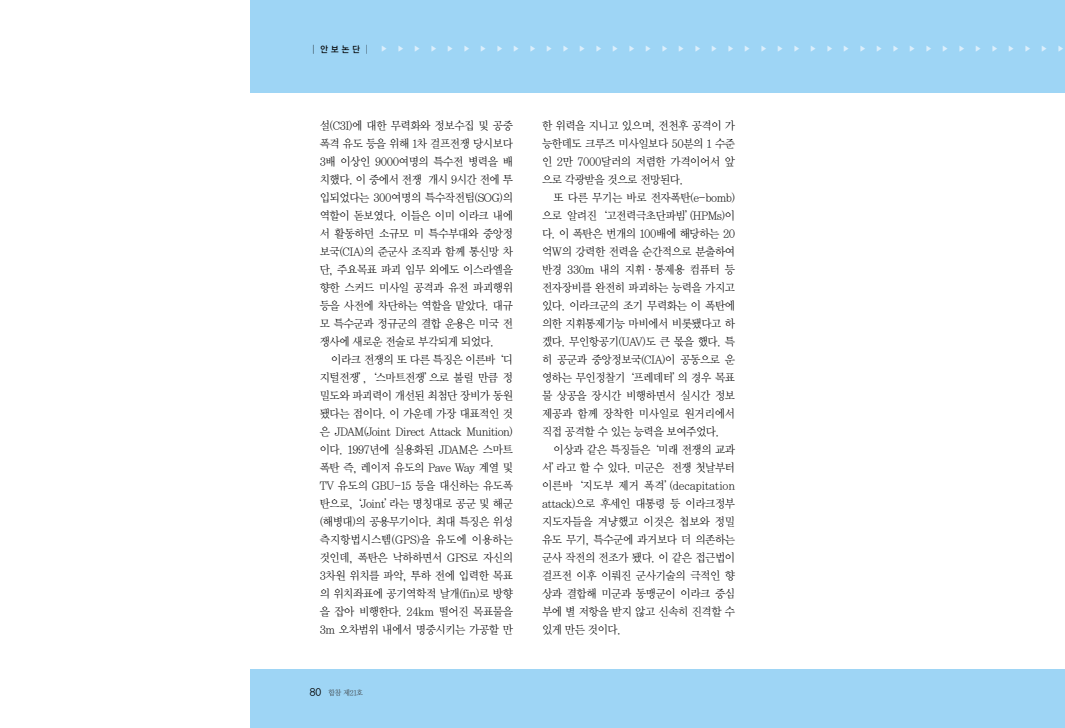
<style>
.page{position:relative;width:1065px;height:728px;background:#fff}
.page>*{position:absolute;margin:0;border:0;box-sizing:border-box;transform-origin:0 0}
.t1{font:11.5px/18px "Y Mj O12";letter-spacing:-.095em;color:#000;text-align:justify;scale:.95 1}
.t2{font:8px "YGO12";color:#dceffc;scale:.9 1}
.t3{font:7.5px "Y Mj O12";color:#333;scale:.95 1}
.s1{font-family:"YGO13";font-size:9px;color:#000}
.s2{font-family:"YGO12";font-size:10px;color:#000}
</style>
<div class="page">
<div style="left:251px;top:0;width:814px;height:728px;background:#9ed5f5"></div>
<div style="left:233px;top:93px;width:832px;height:576px;background:#fff"></div>
<p class="t2" style="left:310px;top:45px;width:840px"><span class="s1">│안보논단│</span>▶▶▶▶▶▶▶▶▶▶▶▶▶▶▶▶▶▶▶▶▶▶▶▶▶▶▶▶▶▶▶▶▶▶▶▶▶▶▶▶▶▶</p>
<p class="t1" style="left:319px;top:117px;width:206px">설(C3I)에 대한 무력화와 정보수집 및 공중 폭격 유도 등을 위해 1차 걸프전쟁 당시보다 3배 이상인 9000여명의 특수전 병력을 배 치했다. 이 중에서 전쟁 개시 9시간 전에 투 입되었다는 300여명의 특수작전팀(SOG)의 역할이 돋보였다. 이들은 이미 이라크 내에 서 활동하던 소규모 미 특수부대와 중앙정 보국(CIA)의 준군사 조직과 함께 통신망 차 단, 주요목표 파괴 임무 외에도 이스라엘을 향한 스커드 미사일 공격과 유전 파괴행위 등을 사전에 차단하는 역할을 맡았다. 대규 모 특수군과 정규군의 결합 운용은 미국 전 쟁사에 새로운 전술로 부각되게 되었다.</p>
<p class="t1" style="left:319px;top:351px;width:206px;text-indent:11px">이라크 전쟁의 또 다른 특징은 이른바‘디 지털전쟁’, ‘스마트전쟁’으로 불릴 만큼 정 밀도와 파괴력이 개선된 최첨단 장비가 동원 됐다는 점이다. 이 가운데 가장 대표적인 것 은 JDAM(Joint Direct Attack Munition) 이다. 1997년에 실용화된 JDAM은 스마트 폭탄 즉, 레이저 유도의 Pave Way 계열 및 TV 유도의 GBU-15 등을 대신하는 유도폭 탄으로, ‘Joint’라는 명칭대로 공군 및 해군 (해병대)의 공용무기이다. 최대 특징은 위성 측지항법시스템(GPS)을 유도에 이용하는 것인데, 폭탄은 낙하하면서 GPS로 자신의 3차원 위치를 파악, 투하 전에 입력한 목표 의 위치좌표에 공기역학적 날개(fin)로 방향 을 잡아 비행한다. 24km 떨어진 목표물을 3m 오차범위 내에서 명중시키는 가공할 만</p>
<p class="t3" style="left:310px;top:689px;width:58px"><span class="s2">80</span> 합참 제21호</p>
<p class="t1" style="left:542px;top:117px;width:206px">한 위력을 지니고 있으며, 전천후 공격이 가 능한데도 크루즈 미사일보다 50분의 1 수준 인 2만 7000달러의 저렴한 가격이어서 앞 으로 각광받을 것으로 전망된다.</p>
<p class="t1" style="left:542px;top:189px;width:206px;text-indent:11px">또 다른 무기는 바로 전자폭탄(e-bomb) 으로 알려진‘고전력극초단파빔’(HPMs)이 다. 이 폭탄은 번개의 100배에 해당하는 20 억W의 강력한 전력을 순간적으로 분출하여 반경 330m 내의 지휘·통제용 컴퓨터 등 전자장비를 완전히 파괴하는 능력을 가지고 있다. 이라크군의 조기 무력화는 이 폭탄에 의한 지휘통제기능 마비에서 비롯됐다고 하 겠다. 무인항공기(UAV)도 큰 몫을 했다. 특 히 공군과 중앙정보국(CIA)이 공동으로 운 영하는 무인정찰기‘프레데터’의 경우 목표 물 상공을 장시간 비행하면서 실시간 정보 제공과 함께 장착한 미사일로 원거리에서 직접 공격할 수 있는 능력을 보여주었다.</p>
<p class="t1" style="left:542px;top:441px;width:206px;text-indent:11px">이상과 같은 특징들은‘미래 전쟁의 교과 서’라고 할 수 있다. 미군은 전쟁 첫날부터 이른바‘지도부 제거 폭격’(decapitation attack)으로 후세인 대통령 등 이라크정부 지도자들을 겨냥했고 이것은 첩보와 정밀 유도 무기, 특수군에 과거보다 더 의존하는 군사 작전의 전조가 됐다. 이 같은 접근법이 걸프전 이후 이뤄진 군사기술의 극적인 향 상과 결합해 미군과 동맹군이 이라크 중심 부에 별 저항을 받지 않고 신속히 진격할 수 있게 만든 것이다.</p>
</div>
